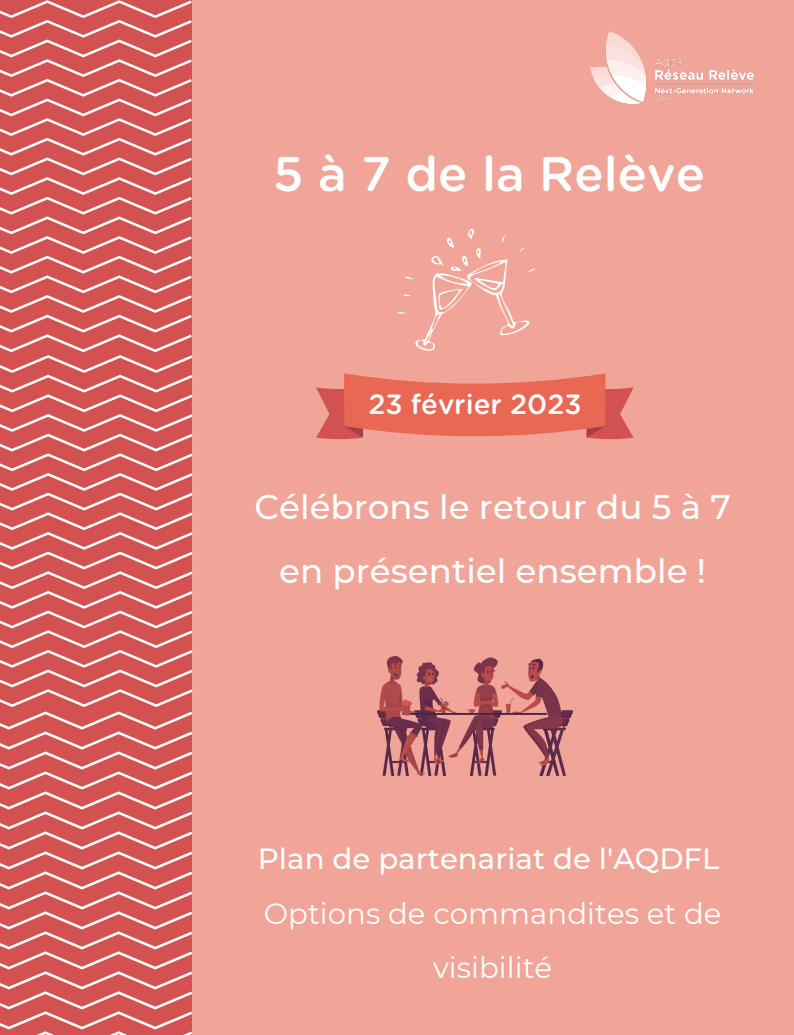
<style>
.page{position:relative;width:794px;height:1035px;background:#fff}
.page>*{position:absolute;margin:0;border:0;box-sizing:border-box;transform-origin:0 0}
.t1{font:500 48.6px "Gotham Rounded";color:#fff}
.t2{font:500 34px/63.5px "Montserrat";color:#fff;text-align:center}
.t3{font:29.2px/54.7px "Montserrat";color:#fff;text-align:center}
.t4{font:500 29.2px "Montserrat";color:#fff}
.t5{font:500 27.7px "Gotham Rounded";color:#fff}
</style>
<div class="page">
<div style="left:187px;top:0;width:607px;height:1035px;background:#f1a498"></div>
<svg style="left:397px;top:228px;width:138px;height:123px"></svg>
<svg style="left:0;top:0;width:193px;height:1035px;background:#d96868"></svg>
<svg style="left:316px;top:373px;width:317px;height:67px"></svg>
<img style="left:377px;top:656px;width:195px;height:120px">
<img style="left:590px;top:32px;width:163px;height:72px">
<h1 class="t1" style="left:273px;top:152px;width:433px">5 à 7 de la Relève</h1>
<p class="t5" style="left:368px;top:392px;width:214px">23 février 2023</p>
<p class="t2" style="left:254px;top:475px;width:477px">Célébrons le retour du 5 à 7 en présentiel ensemble !</p>
<p class="t4" style="left:258px;top:841px;width:463px">Plan de partenariat de l'AQDFL</p>
<p class="t3" style="left:264px;top:886px;width:459px">Options de commandites et de visibilité</p>
</div>
